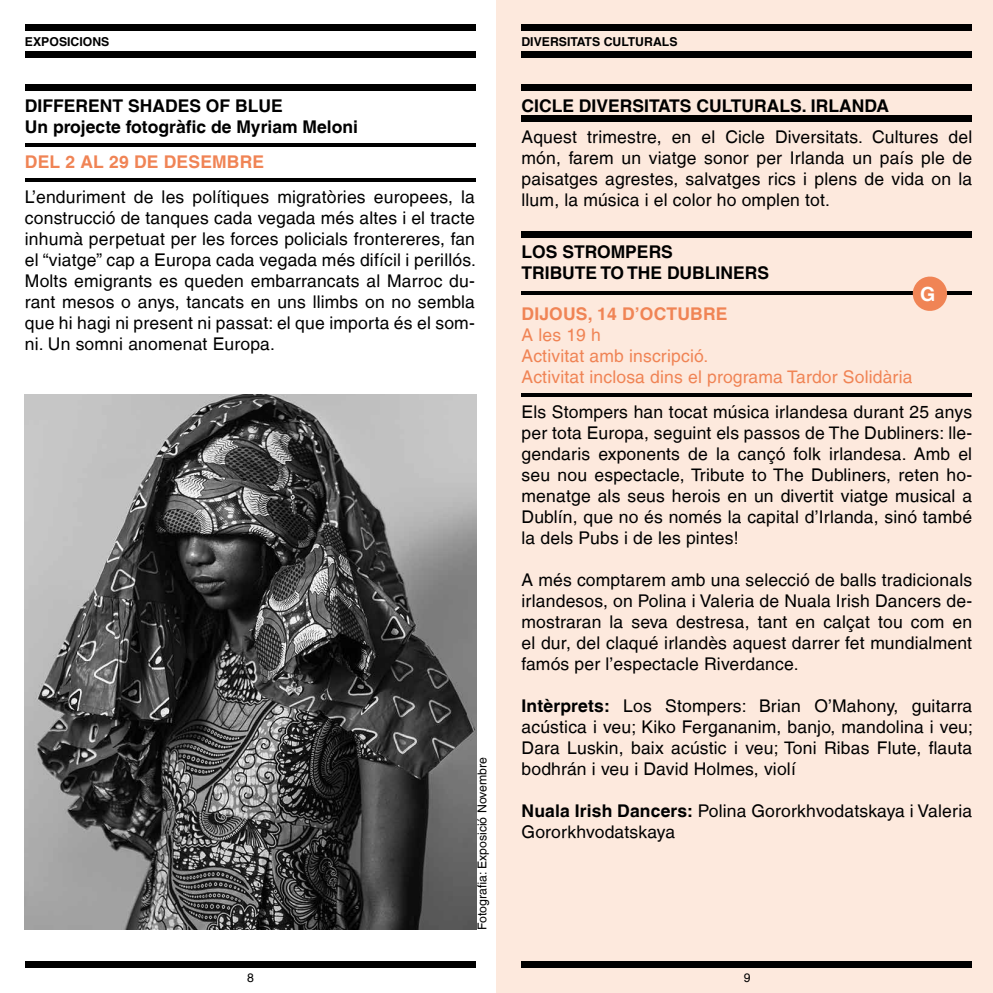
<style>
.page{position:relative;width:993px;height:993px;background:#fff}
.page>*{position:absolute;margin:0;border:0;box-sizing:border-box;transform-origin:0 0}
.t1{font:700 19.43px "Helvetica LT";color:#fff}
.t2{font:17.5px/21px "Helvetica LT";letter-spacing:.01em;color:#000;text-align:justify}
.t3{font:700 17.5px/21px "Helvetica LT";color:#000}
.t4{font:17.5px/21px "Helvetica LT";letter-spacing:.01em;color:#f08455}
.t5{font:700 17.5px "Helvetica LT";letter-spacing:.01em;color:#f08455}
.t6{font:700 12.25px "Helvetica LT";color:#000}
.t7{font:12.25px "Helvetica LT";color:#000}
.s1{font-weight:700}
</style>
<div class="page">
<div style="left:496px;top:0;width:496px;height:992px;background:#fde9dd"></div>
<div style="left:521px;top:25px;width:450px;height:6px;background:#000"></div>
<div style="left:521px;top:52px;width:450px;height:6px;background:#000"></div>
<div style="left:521px;top:960px;width:450px;height:6px;background:#000"></div>
<div style="left:25px;top:25px;width:450px;height:6px;background:#000"></div>
<div style="left:25px;top:52px;width:450px;height:6px;background:#000"></div>
<div style="left:25px;top:960px;width:450px;height:6px;background:#000"></div>
<div style="left:25px;top:84px;width:450px;height:6px;background:#000"></div>
<hr style="left:25px;top:143px;width:450px;height:3px;background:#000">
<hr style="left:25px;top:178px;width:450px;height:3px;background:#000">
<div style="left:521px;top:84px;width:450px;height:6px;background:#000"></div>
<div style="left:521px;top:116px;width:450px;height:6px;background:#000"></div>
<div style="left:521px;top:231px;width:450px;height:6px;background:#000"></div>
<hr style="left:521px;top:291px;width:450px;height:3px;background:#000">
<svg style="left:910px;top:276px;width:38px;height:35px"></svg>
<hr style="left:521px;top:393px;width:450px;height:3px;background:#000">
<img style="left:25px;top:394px;width:451px;height:535px">
<p class="t6" style="left:25px;top:34px;width:86px">EXPOSICIONS</p>
<p class="t3" style="left:25px;top:95px;width:334px">DIFFERENT SHADES OF BLUE<br>Un projecte fotogràfic de Myriam Meloni</p>
<p class="t5" style="left:25px;top:151px;width:241px">DEL 2 AL 29 DE DESEMBRE</p>
<p class="t2" style="left:25px;top:186px;width:452px">L’enduriment de les polítiques migratòries europees, la construcció de tanques cada vegada més altes i el tracte inhumà perpetuat per les forces policials frontereres, fan el “viatge” cap a Europa cada vegada més difícil i perillós.<br>Molts emigrants es queden embarrancats al Marroc du&shy;rant mesos o anys, tancats en uns llimbs on no sembla que hi hagi ni present ni passat: el que importa és el som&shy;ni. Un somni anomenat Europa.</p>
<p class="t7" style="left:475px;top:929px;width:174px;rotate:-90deg">Fotografia: Exposició Novembre</p>
<p class="t6" style="left:521px;top:34px;width:157px">DIVERSITATS CULTURALS</p>
<p class="t3" style="left:521px;top:95px;width:369px">CICLE DIVERSITATS CULTURALS. IRLANDA</p>
<p class="t2" style="left:521px;top:126px;width:452px">Aquest trimestre, en el Cicle Diversitats. Cultures del món, farem un viatge sonor per Irlanda un país ple de paisatges agrestes, salvatges rics i plens de vida on la llum, la música i el color ho omplen tot.</p>
<p class="t3" style="left:521px;top:241px;width:249px">LOS STROMPERS<br>TRIBUTE TO THE DUBLINERS</p>
<p class="t1" style="left:920px;top:282px;width:17px">G</p>
<p class="t5" style="left:521px;top:303px;width:207px">DIJOUS, 14 D’OCTUBRE</p>
<p class="t4" style="left:521px;top:324px;width:392px">A les 19 h<br>Activitat amb inscripció.<br>Activitat inclosa dins el programa Tardor Solidària</p>
<p class="t2" style="left:521px;top:401px;width:452px">Els Stompers han tocat música irlandesa durant 25 anys per tota Europa, seguint els passos de The Dubliners: lle&shy;gendaris exponents de la cançó folk irlandesa. Amb el seu nou espectacle, Tribute to The Dubliners, reten ho&shy;menatge als seus herois en un divertit viatge musical a Dublín, que no és només la capital d’Irlanda, sinó també la dels Pubs i de les pintes!</p>
<p class="t2" style="left:521px;top:569px;width:452px">A més comptarem amb una selecció de balls tradicionals irlandesos, on Polina i Valeria de Nuala Irish Dancers de&shy;mostraran la seva destresa, tant en calçat tou com en el dur, del claqué irlandès aquest darrer fet mundialment famós per l’espectacle Riverdance.</p>
<p class="t2" style="left:521px;top:695px;width:453px"><span class="s1">Intèrprets:</span> Los Stompers: Brian O’Mahony, guitarra acústica i veu; Kiko Fergananim, banjo, mandolina i veu; Dara Luskin, baix acústic i veu; Toni Ribas Flute, flauta bodhrán i veu i David Holmes, violí</p>
<p class="t2" style="left:521px;top:800px;width:452px"><span class="s1">Nuala Irish Dancers:</span> Polina Gororkhvodatskaya i Valeria<br>Gororkhvodatskaya</p>
<p class="t7" style="left:247px;top:970px;width:8px">8</p>
<p class="t7" style="left:743px;top:970px;width:8px">9</p>
</div>
